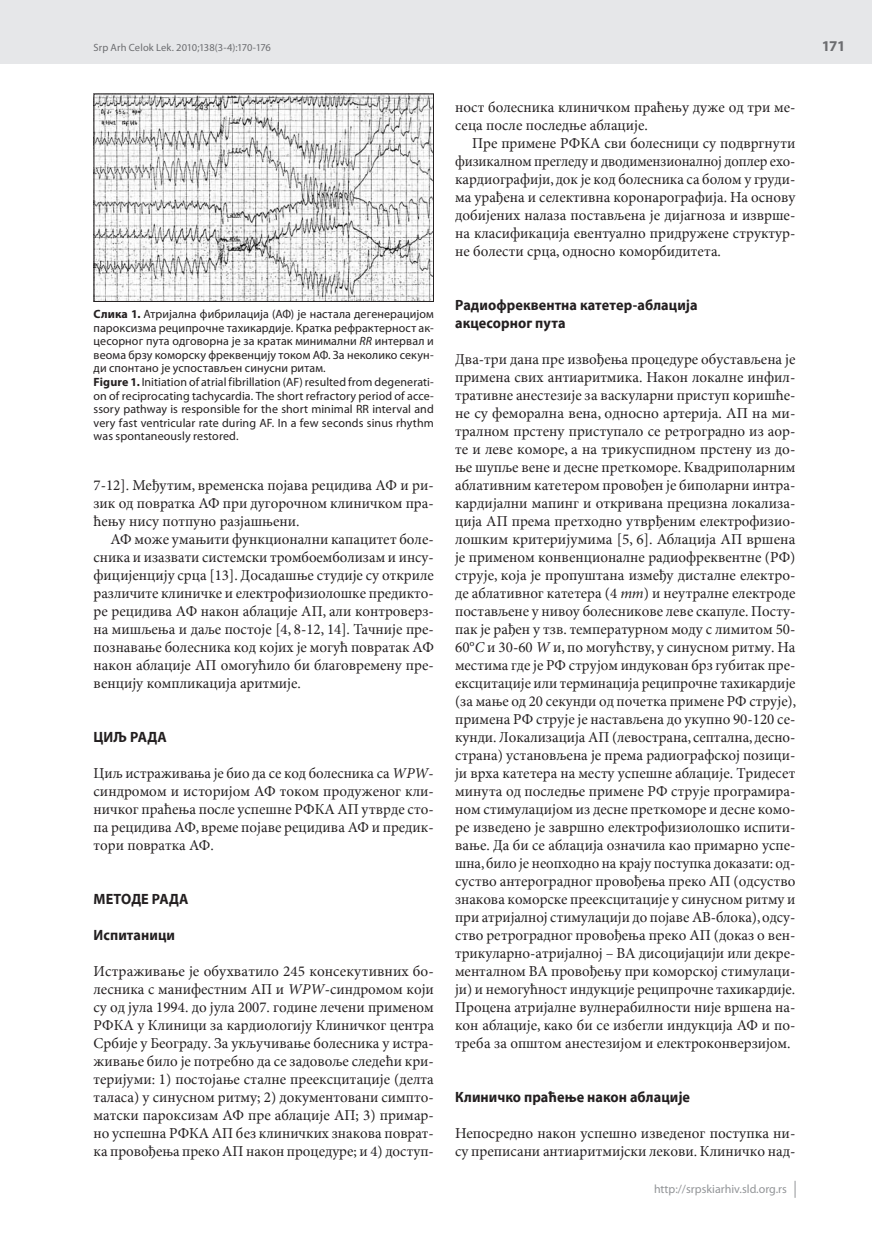
<style>
.page{position:relative;width:872px;height:1234px;background:#fff}
.page>*{position:absolute;margin:0;border:0;box-sizing:border-box;transform-origin:0 0}
.t1{font:15px/18px "Minion Pro Cyrilic";color:#231f20;text-align:justify}
.t2{font:700 15px/18px "Myriad Pro Cyrilic";letter-spacing:.005em;color:#231f20;scale:.95 1}
.t3{font:700 15px "Myriad Pro";color:#6c6d70}
.t4{font:12px/13.5px "Myriad Pro";letter-spacing:.01em;color:#231f20}
.t5{font:12px "Myriad Pro";color:#939598}
.t6{font:10.5px "Myriad Pro";letter-spacing:.005em;color:#6c6d70}
.s1{font-weight:700}
.s2{font-style:italic}
.s3{font-family:"Minion Pro";font-style:italic}
</style>
<div class="page">
<div style="left:0;top:0;width:872px;height:64px;background:#e6e7e9"></div>
<svg style="left:794px;top:1181px;width:1px;height:16px"></svg>
<img style="left:96px;top:96px;width:336px;height:204px">
<div style="left:94px;top:94px;width:340px;height:208px;border:1px solid #231f20"></div>
<p class="t6" style="left:94px;top:41px;width:179px">Srp Arh Celok Lek. 2010;138(3-4):170-176</p>
<p class="t4" style="left:93px;top:307px;width:342px"><span class="s1">Слика 1.</span> Атријална фибрилација (АФ) је настала дегенерацијом пароксизма реципрочне тахикардије. Кратка рефрактерност ак&shy;цесорног пута одговорна је за кратак минимални <span class="s2">RR</span> интервал и веома брзу коморску фреквенцију током АФ. За неколико секун&shy;ди спонтано је успостављен синусни ритам.<br><span class="s1">Figure 1.</span> Initiation of atrial fibrillation (AF) resulted from degenerati&shy;on of reciprocating tachycardia. The short refractory period of acce&shy;ssory pathway is responsible for the short minimal RR interval and very fast ventricular rate during AF. In a few seconds sinus rhythm was spontaneously restored.</p>
<p class="t1" style="left:93px;top:476px;width:342px">7-12]. Me-đu-tim, vre-men-ska po-ja-va re-ci-di-va AF i ri&shy;zik od po-vrat-ka AF pri du-go-roč-nom kli-nič-kom pra&shy;će-wu ni-su pot-pu-no raz-ja-šwe-ni.</p>
<p class="t1" style="left:94px;top:530px;width:342px;text-indent:17px">AF mo-že uma-wi-ti funk-ci-o-nal-ni ka-pa-ci-tet bo-le&shy;sni-ka i iza-zva-ti si-stem-ski trom-bo-em-bo-li-zam i in-su&shy;fi-ci-jen-ci-ju sr-ca [13]. Do-sa-da-šwe stu-di-je su ot-kri-le raz-li-či-te kli-nič-ke i elek-tro-fi-zi-o-lo-ške pre-dik-to&shy;re re-ci-di-va AF na-kon abla-ci-je AP, ali kon-tro-verz&shy;na mi-šqe-wa i da-qe po-sto-je [4, 8-12, 14]. Tač-ni-je pre&shy;po-zna-va-we bo-le-sni-ka kod ko-jih je mo-guć po-vra-tak AF na-kon abla-ci-je AP omo-gu-ći-lo bi bla-go-vre-me-nu pre&shy;ven-ci-ju kom-pli-ka-ci-ja arit-mi-je.</p>
<p class="t2" style="left:94px;top:728px;width:79px">CIQ RADA</p>
<p class="t1" style="left:93px;top:764px;width:342px">Ciq is-tra-ži-va-wa je bio da se kod bo-le-sni-ka sa <span class="s3">WPW&shy;</span>sin-dro-mom i isto-ri-jom AF to-kom pro-du-že-nog kli&shy;nič-kog pra-će-wa po-sle uspe-šne RF-KA AP utvr-de sto&shy;pa re-ci-di-va AF, vre-me po-ja-ve re-ci-di-va AF i pre-dik&shy;to-ri po-vrat-ka AF.</p>
<p class="t2" style="left:94px;top:890px;width:102px">METODE RADA</p>
<p class="t2" style="left:94px;top:926px;width:87px">Ispitanici</p>
<p class="t1" style="left:94px;top:962px;width:342px">Is-tra-ži-va-we je ob-u-hva-ti-lo 245 kon-se-ku-tiv-nih bo&shy;le-sni-ka s ma-ni-fest-nim AP i <span class="s3">WPW</span>-sin-dro-mom ko-ji su od ju-la 1994. do ju-la 2007. go-di-ne le-če-ni pri-me-nom RF-KA u Kli-ni-ci za kar-di-o-lo-gi-ju Kli-nič-kog cen-tra Sr-bi-je u Be-o-gra-du. Za ukqu-či-va-we bo-le-sni-ka u is-tra&shy;ži-va-we bi-lo je po-treb-no da se za-do-vo-qe sle-de-ći kri&shy;te-ri-ju-mi: 1) po-sto-ja-we stal-ne pre-ek-sci-ta-ci-je (del-ta ta-la-sa) u si-nu-snom rit-mu; 2) do-ku-men-to-va-ni simp-to&shy;mat-ski pa-rok-si-zam AF pre abla-ci-je AP; 3) pri-mar&shy;no uspe-šna RF-KA AP bez kli-nič-kih zna-ko-va po-vrat&shy;ka pro-vo-đe-wa pre-ko AP na-kon pro-ce-du-re; i 4) do-stup-</p>
<p class="t1" style="left:455px;top:98px;width:342px">nost bo-le-sni-ka kli-nič-kom pra-će-wu du-že od tri me&shy;se-ca po-sle po-sled-we abla-ci-je.</p>
<p class="t1" style="left:455px;top:134px;width:342px;text-indent:17px">Pre pri-me-ne RF-KA svi bo-le-sni-ci su pod-vrg-nu-ti fi-zi-kal-nom pre-gle-du i dvo-di-men-zi-o-nal-noj do-pler eho&shy;kar-di-o-gra-fi-ji, dok je kod bo-le-sni-ka sa bo-lom u gru-di&shy;ma ura-đe-na i se-lek-tiv-na ko-ro-na-ro-gra-fi-ja. Na osno-vu do-bi-je-nih na-la-za po-sta-vqe-na je di-jag-no-za i iz-vr-še&shy;na kla-si-fi-ka-ci-ja even-tu-al-no pri-dru-že-ne struk-tur&shy;ne bo-le-sti sr-ca, od-no-sno ko-mor-bi-di-te-ta.</p>
<p class="t2" style="left:455px;top:296px;width:257px">Radiofrekventna kateter-ablacija akcesornog puta</p>
<p class="t1" style="left:455px;top:350px;width:342px;text-align:left">Dva-tri da-na pre iz-vo-đe-wa procedure ob-u-sta-vqe-na je pri-me-na svih an-ti-a-rit-mi-ka. Na-kon lo-kal-ne in-fil&shy;tra-tiv-ne ane-ste-zi-je za va-sku-lar-ni pri-stup ko-ri-šće&shy;ne su fe-mo-ral-na ve-na, od-no-sno ar-te-ri-ja. AP na mi&shy;tral-nom pr-ste-nu pri-stu-pa-lo se re-tro-grad-no iz aor&shy;te i le-ve ko-mo-re, a na tri-ku-spid-nom pr-ste-nu iz do&shy;we šu-pqe ve-ne i de-sne pret-ko-mo-re. Kva-dri-po-lar-nim abla-tiv-nim ka-te-te-rom pro-vo-đen je bi-po-lar-ni in-tra&shy;kar-di-jal-ni ma-ping i ot-kri-va-na pre-ci-zna lo-ka-li-za&shy;ci-ja AP pre-ma pret-hod-no utvr-đe-nim elek-tro-fi-zi-o&shy;lo-škim kri-te-ri-ju-mi-ma [5, 6]. Abla-ci-ja AP vr-še-na je pri-me-nom kon-ven-ci-o-nal-ne ra-di-o-fre-kvent-ne (RF) stru-je, ko-ja je pro-pu-šta-na iz-me-đu dis-tal-ne elek-tro&shy;de abla-tiv-nog ka-te-te-ra (4 <span class="s3">mm</span>) i ne-u-tral-ne elek-tro-de po-sta-vqe-ne u ni-vou bo-le-sni-ko-ve le-ve ska-pu-le. Po-stu&shy;pak je ra-đen u tzv. tem-pe-ra-tur-nom mo-du s li-mi-tom 50- 60°<span class="s3">C</span> i 30-60 <span class="s3">W</span> i, po mo-guć-stvu, u si-nu-snom rit-mu. Na me-sti-ma gde je RF stru-jom in-du-ko-van brz gu-bi-tak pre&shy;ek-sci-ta-ci-je ili ter-mi-na-ci-ja re-ci-proč-ne ta-hi-kar-di-je (za ma-we od 20 se-kun-di od po-čet-ka pri-me-ne RF stru-je), pri-me-na RF stru-je je na-sta-vqe-na do ukup-no 90-120 se&shy;kun-di. Lo-ka-li-za-ci-ja AP (le-vo-stra-na, sep-tal-na, de-sno&shy;stra-na) usta-no-vqe-na je pre-ma ra-di-o-graf-skoj po-zi-ci&shy;ji vr-ha ka-te-te-ra na me-stu uspe-šne abla-ci-je. Tri-de-set mi-nu-ta od po-sled-we pri-me-ne RF stru-je pro-gra-mi-ra&shy;nom sti-mu-la-ci-jom iz de-sne pret-ko-mo-re i de-sne ko-mo&shy;re iz-ve-de-no je za-vr-šno elek-tro-fi-zi-o-lo-ško is-pi-ti&shy;va-we. Da bi se abla-ci-ja ozna-či-la kao pri-mar-no uspe&shy;šna,bi-lo je neo-p-hod-no na kra-ju po-stup-ka do-ka-za-ti: od&shy;su-stvo an-te-ro-grad-nog pro-vo-đe-wa pre-ko AP (od-su-stvo zna-ko-va ko-mor-ske pre-ek-sci-ta-ci-je u si-nu-snom rit-mu i pri atri-jal-noj sti-mu-la-ci-ji do po-ja-ve AV-blo-ka),od-su&shy;stvo re-tro-grad-nog pro-vo-đe-wa pre-ko AP (do-kaz o ven&shy;tri-ku-lar-no-atri-jal-noj – VA di-so-ci-ja-ci-ji ili de-kre&shy;men-tal-nom VA pro-vo-đe-wu pri ko-mor-skoj sti-mu-la-ci&shy;ji) i ne-mo-guć-nost in-duk-ci-je re-ci-proč-ne ta-hi-kar-di-je.<br>Pro-ce-na atri-jal-ne vul-ne-ra-bil-no-sti ni-je vr-še-na na&shy;kon abla-ci-je, ka-ko bi se iz-be-gli indukcija AF i po&shy;tre-ba za op-štom ane-ste-zi-jom i elek-tro-kon-ver-zi-jom.</p>
<p class="t2" style="left:455px;top:1088px;width:249px">Kliničko praćewe nakon ablacije</p>
<p class="t1" style="left:455px;top:1124px;width:342px">Ne-po-sred-no na-kon uspe-šno iz-ve-de-nog po-stup-ka ni&shy;su pre-pi-sa-ni an-ti-a-rit-mij-ski le-ko-vi. Kli-nič-ko nad-</p>
<p class="t5" style="left:654px;top:1181px;width:134px">http://srpskiarhiv.sld.org.rs</p>
<p class="t3" style="left:822px;top:36px;width:25px">171</p>
</div>
